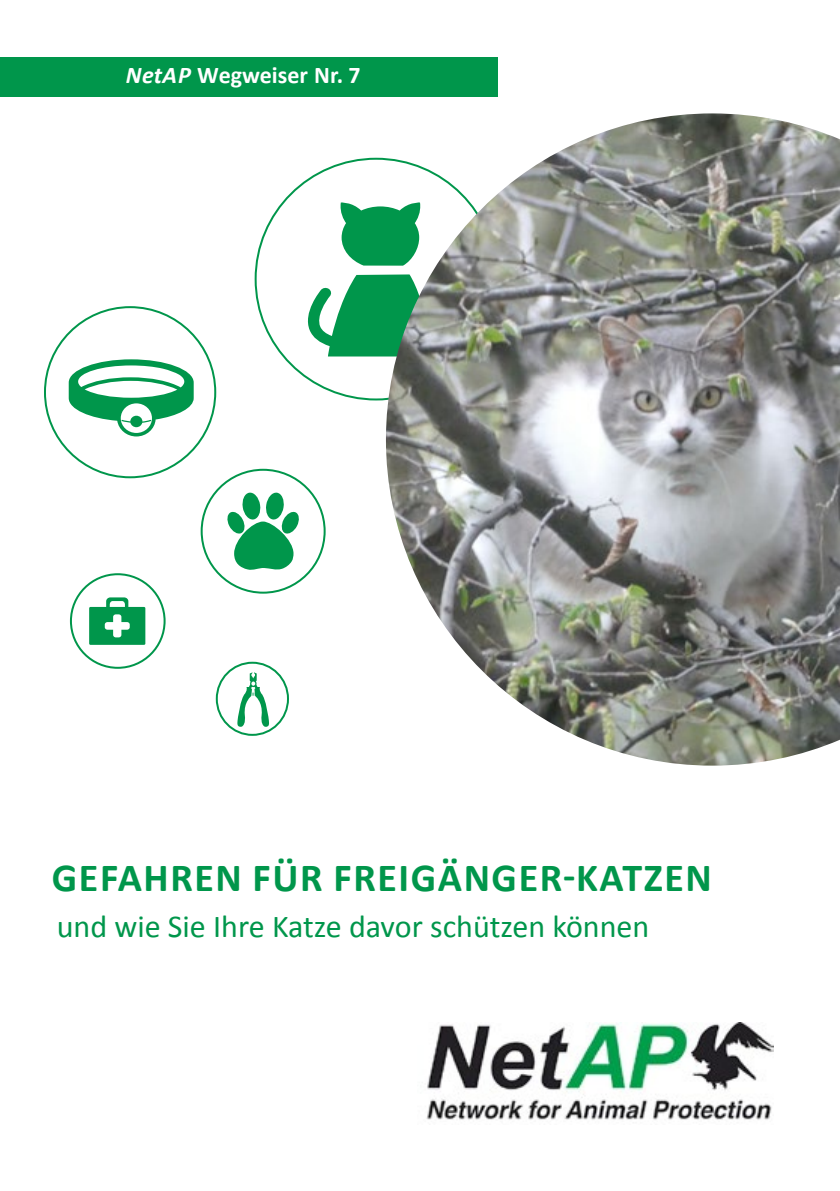
<style>
.page{position:relative;width:840px;height:1191px;background:#fff}
.page>*{position:absolute;margin:0;border:0;box-sizing:border-box;transform-origin:0 0}
.t1{font:700 40px "Calibri";letter-spacing:.04em;color:#00964b}
.t2{font:32px "Calibri";color:#00964b}
.t3{font:700 24px "Calibri";color:#fff}
.s1{font-style:italic}
</style>
<div class="page">
<img style="left:426px;top:1022px;width:347px;height:98px">
<div style="left:0;top:57px;width:497px;height:39px;background:#00964b"></div>
<div style="left:200px;top:469px;width:125px;height:124px;border:2px solid #00964b;border-radius:50%"></div>
<div style="left:70px;top:573px;width:95px;height:96px;border:2px solid #00964b;border-radius:50%"></div>
<div style="left:216px;top:661px;width:73px;height:75px;border:2px solid #00964b;border-radius:50%"></div>
<svg style="left:227px;top:492px;width:72px;height:78px"></svg>
<svg style="left:89px;top:597px;width:56px;height:48px"></svg>
<svg style="left:237px;top:672px;width:32px;height:55px"></svg>
<svg style="left:307px;top:274px;width:79px;height:82px"></svg>
<svg style="left:340px;top:202px;width:46px;height:64px"></svg>
<svg style="left:69px;top:359px;width:124px;height:77px"></svg>
<img style="left:386px;top:113px;width:453px;height:652px">
<p class="t3" style="left:126px;top:60px;width:236px"><span class="s1">NetAP</span> Wegweiser Nr. 7</p>
<p class="t1" style="left:52px;top:853px;width:661px">GEFAHREN FÜR FREIGÄNGER-KATZEN</p>
<p class="t2" style="left:57px;top:906px;width:593px">und wie Sie Ihre Katze davor schützen können</p>
</div>
